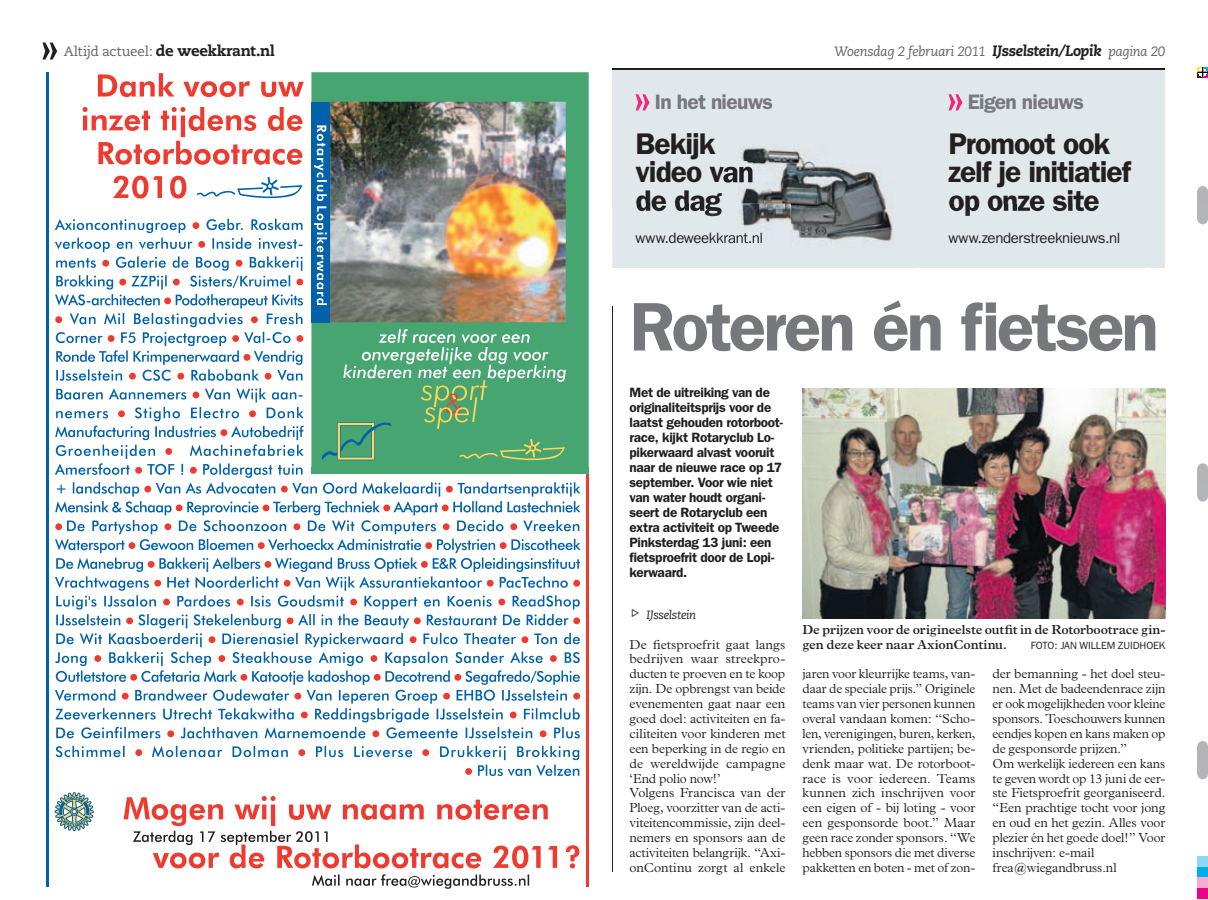
<style>
.page{position:relative;width:1208px;height:900px;background:#fff}
.page>*{position:absolute;margin:0;border:0;box-sizing:border-box;transform-origin:0 0}
.t1{font:600 69px "Franklin Gothic";letter-spacing:-.04em;color:#76787b}
.t2{font:600 30px/28.5px "Franklin Gothic";letter-spacing:-.035em;color:#231f20}
.t3{font:600 21px "Franklin Gothic";letter-spacing:-.03em;color:#76787b}
.t4{font:15px "Franklin Gothic";letter-spacing:-.025em;color:#231f20}
.t5{font:600 13.5px/15px "Franklin Gothic";letter-spacing:-.02em;color:#231f20}
.t6{font:italic 13.5px "Caecilia";letter-spacing:-.03em;color:#636366}
.t7{font:13.5px "Caecilia";letter-spacing:-.025em;color:#636366}
.t8{font:300 13.2px/14.9px "Plantin";letter-spacing:-.01em;color:#231f20}
.t9{font:600 13.2px/14.9px "Plantin";letter-spacing:-.01em;color:#231f20}
.t10{font:italic 12px "Caecilia";letter-spacing:-.03em;color:#231f20}
.t11{font:10.5px "Franklin Gothic";letter-spacing:-.01em;color:#231f20}
.s1{font-weight:800;font-size:15px;color:#231f20}
</style>
<div class="page">
<div style="left:1197px;top:856px;width:11px;height:11px;background:#8dd7f7"></div>
<div style="left:1197px;top:867px;width:11px;height:10px;background:#00aeef"></div>
<div style="left:1197px;top:877px;width:11px;height:11px;background:#f5adce"></div>
<div style="left:1197px;top:888px;width:11px;height:11px;background:#ed028c"></div>
<div style="left:1197px;top:741px;width:11px;height:11px;background:#b4b4b5;border-radius:50%"></div>
<div style="left:1197px;top:769px;width:11px;height:10px;background:#b4b5b8;border-radius:50%"></div>
<div style="left:1197px;top:746px;width:11px;height:14px;background:#b4b4b5"></div>
<div style="left:1197px;top:760px;width:11px;height:14px;background:#b4b5b8"></div>
<div style="left:1197px;top:463px;width:11px;height:11px;background:#b4b4b5;border-radius:50%"></div>
<div style="left:1197px;top:491px;width:11px;height:11px;background:#b4b5b8;border-radius:50%"></div>
<div style="left:1197px;top:469px;width:11px;height:13px;background:#b4b4b5"></div>
<div style="left:1197px;top:482px;width:11px;height:14px;background:#b4b5b8"></div>
<div style="left:1197px;top:186px;width:11px;height:11px;background:#b4b4b5;border-radius:50%"></div>
<div style="left:1197px;top:214px;width:11px;height:10px;background:#b4b5b8;border-radius:50%"></div>
<div style="left:1197px;top:191px;width:11px;height:14px;background:#b4b4b5"></div>
<div style="left:1197px;top:205px;width:11px;height:14px;background:#b4b5b8"></div>
<svg style="left:1197px;top:67px;width:11px;height:11px"></svg>
<hr style="left:612px;top:306px;width:1px;height:566px;background:#231f20">
<img style="left:802px;top:388px;width:363px;height:230px">
<div style="left:612px;top:68px;width:553px;height:200px;background:#e0e8ec"></div>
<hr style="left:612px;top:68px;width:553px;height:2px;background:#231f20">
<svg style="left:948px;top:94px;width:14px;height:16px"></svg>
<img style="left:949px;top:204px;width:149px;height:12px">
<svg style="left:635px;top:94px;width:14px;height:16px"></svg>
<img style="left:636px;top:204px;width:85px;height:12px">
<img style="left:738px;top:146px;width:156px;height:96px">
<img style="left:721px;top:161px;width:31px;height:22px">
<img style="left:730px;top:204px;width:60px;height:40px">
<img style="left:721px;top:233px;width:40px;height:10px">
<svg style="left:311px;top:72px;width:277px;height:395px;background:#4aa674"></svg>
<hr style="left:47px;top:72px;width:2px;height:815px;background:#0161aa">
<hr style="left:586px;top:468px;width:2px;height:419px;background:#ed3b30">
<svg style="left:55px;top:73px;width:525px;height:703px"></svg>
<svg style="left:55px;top:792px;width:39px;height:40px"></svg>
<div style="left:70px;top:808px;width:8px;height:7px;border:1px solid #0161aa;border-radius:50%"></div>
<svg style="left:124px;top:797px;width:455px;height:92px"></svg>
<div style="left:311px;top:467px;width:277px;height:7px;background:#47a572"></div>
<svg style="left:43px;top:43px;width:14px;height:17px"></svg>
<p class="t7" style="left:64px;top:46px;width:213px">Altijd actueel: <span class="s1">de weekkrant.nl</span></p>
<p class="t6" style="left:834px;top:46px;width:333px">Woensdag 2 februari 2011 <span class="s1">IJsselstein/Lopik</span> pagina 20</p>
<h3 class="t3" style="left:654px;top:95px;width:120px">In het nieuws</h3>
<h2 class="t2" style="left:635px;top:132px;width:120px">Bekijk video van de dag</h2>
<p class="t4" style="left:635px;top:233px;width:129px">www.deweekkrant.nl</p>
<h3 class="t3" style="left:967px;top:95px;width:118px">Eigen nieuws</h3>
<h2 class="t2" style="left:948px;top:132px;width:184px">Promoot ook zelf je initiatief op onze site</h2>
<p class="t4" style="left:948px;top:233px;width:173px">www.zenderstreeknieuws.nl</p>
<h1 class="t1" style="left:629px;top:303px;width:531px">Roteren én fietsen</h1>
<p class="t5" style="left:629px;top:386px;width:155px">Met de uitreiking van de originaliteitsprijs voor de laatst gehouden rotorboot&shy;race, kijkt Rotaryclub Lo&shy;pikerwaard alvast vooruit naar de nieuwe race op 17 september. Voor wie niet van water houdt organi&shy;seert de Rotaryclub een extra activiteit op Tweede<br>Pinksterdag 13 juni: een fietsproefrit door de Lopi&shy;kerwaard.</p>
<p class="t10" style="left:646px;top:609px;width:51px">IJsselstein</p>
<p class="t8" style="left:629px;top:638px;width:157px">De fietsproefrit gaat langs bedrijven waar streekpro&shy;ducten te proeven en te koop zijn. De opbrengst van beide evenementen gaat naar een goed doel: activiteiten en fa&shy;ciliteiten voor kinderen met een beperking in de regio en de wereldwijde campagne ‘End polio now!’<br>Volgens Francisca van der<br>Ploeg, voorzitter van de acti&shy;viteitencommissie, zijn deel&shy;nemers en sponsors aan de activiteiten belangrijk. “Axi&shy;onContinu zorgt al enkele</p>
<p class="t9" style="left:802px;top:623px;width:364px">De prijzen voor de origineelste outfit in de Rotorbootrace gin&shy;gen deze keer naar AxionContinu.</p>
<p class="t11" style="left:1030px;top:641px;width:136px">FOTO: JAN WILLEM ZUIDHOEK</p>
<p class="t8" style="left:802px;top:667px;width:174px;text-align:justify">jaren voor kleurrijke teams, van&shy;daar de speciale prijs.” Originele teams van vier personen kunnen overal vandaan komen: “Scho&shy;len, verenigingen, buren, kerken, vrienden, politieke partijen; be&shy;denk maar wat. De rotorboot&shy;race is voor iedereen. Teams kunnen zich inschrijven voor een eigen of - bij loting - voor een gesponsorde boot.” Maar geen race zonder sponsors. “We hebben sponsors die met diverse pakketten en boten - met of zon-</p>
<p class="t8" style="left:992px;top:667px;width:174px">der bemanning - het doel steu&shy;nen. Met de badeendenrace zijn er ook mogelijkheden voor kleine sponsors. Toeschouwers kunnen eendjes kopen en kans maken op de gesponsorde prijzen.”<br>Om werkelijk iedereen een kans te geven wordt op 13 juni de eer&shy;ste Fietsproefrit georganiseerd. “Een prachtige tocht voor jong en oud en het gezin. Alles voor plezier én het goede doel!” Voor inschrijven: e-mail frea@wiegandbruss.nl</p>
</div>
